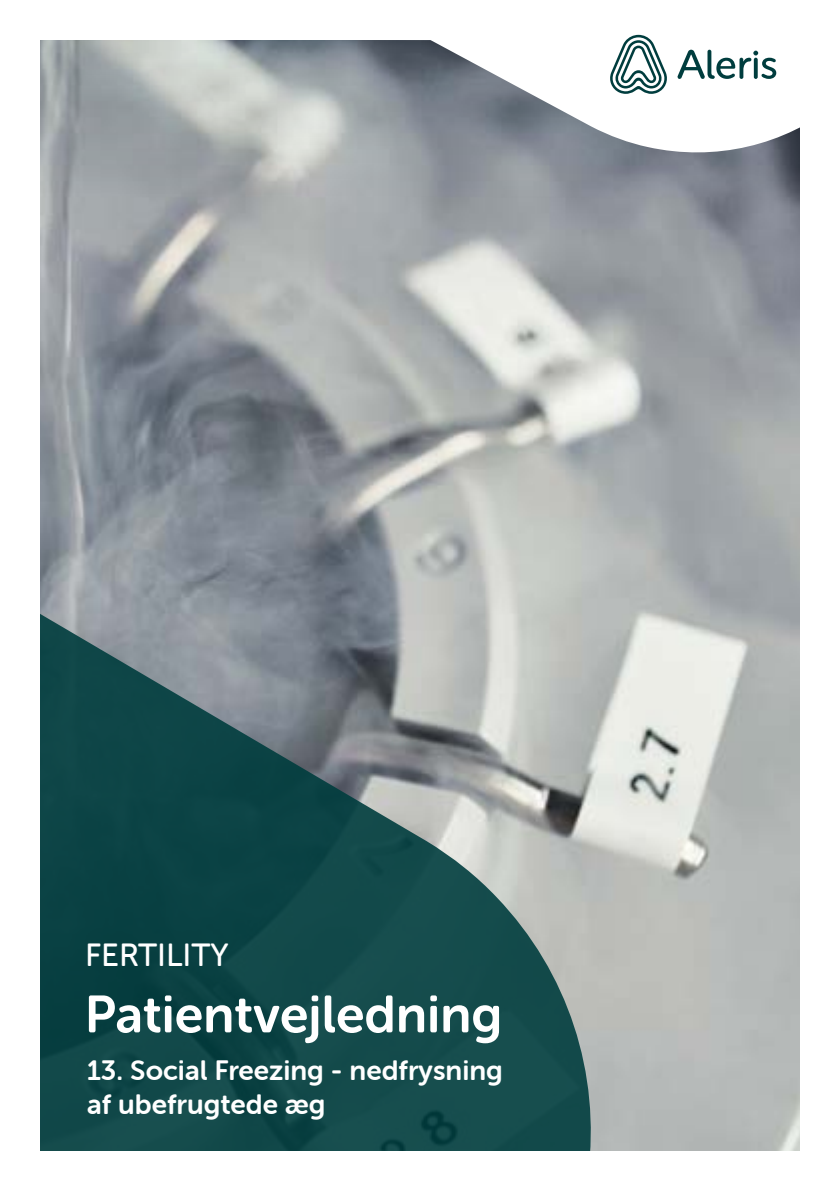
<style>
.page{position:relative;width:840px;height:1191px;background:#fff}
.page>*{position:absolute;margin:0;border:0;box-sizing:border-box;transform-origin:0 0}
.t1{font:52px "Museo Sans Rounded 700";color:#fff}
.t2{font:32px "Museo Sans Rounded 500";color:#fff}
.t3{font:28px/33.6px "Museo Sans Rounded 700";color:#fff}
</style>
<div class="page">
<img style="left:40px;top:249px;width:759px;height:902px">
<svg style="left:40px;top:566px;width:560px;height:585px;background:#476b6c"></svg>
<svg style="left:40px;top:40px;width:759px;height:209px;background:#a0a5a8"></svg>
<svg style="left:343px;top:34px;width:457px;height:128px"></svg>
<svg style="left:677px;top:50px;width:98px;height:29px"></svg>
<svg style="left:607px;top:35px;width:61px;height:59px"></svg>
<p class="t2" style="left:85px;top:937px;width:145px">FERTILITY</p>
<h1 class="t1" style="left:85px;top:985px;width:419px">Patientvejledning</h1>
<p class="t3" style="left:87px;top:1053px;width:417px">13. Social Freezing - nedfrysning af ubefrugtede æg</p>
</div>
